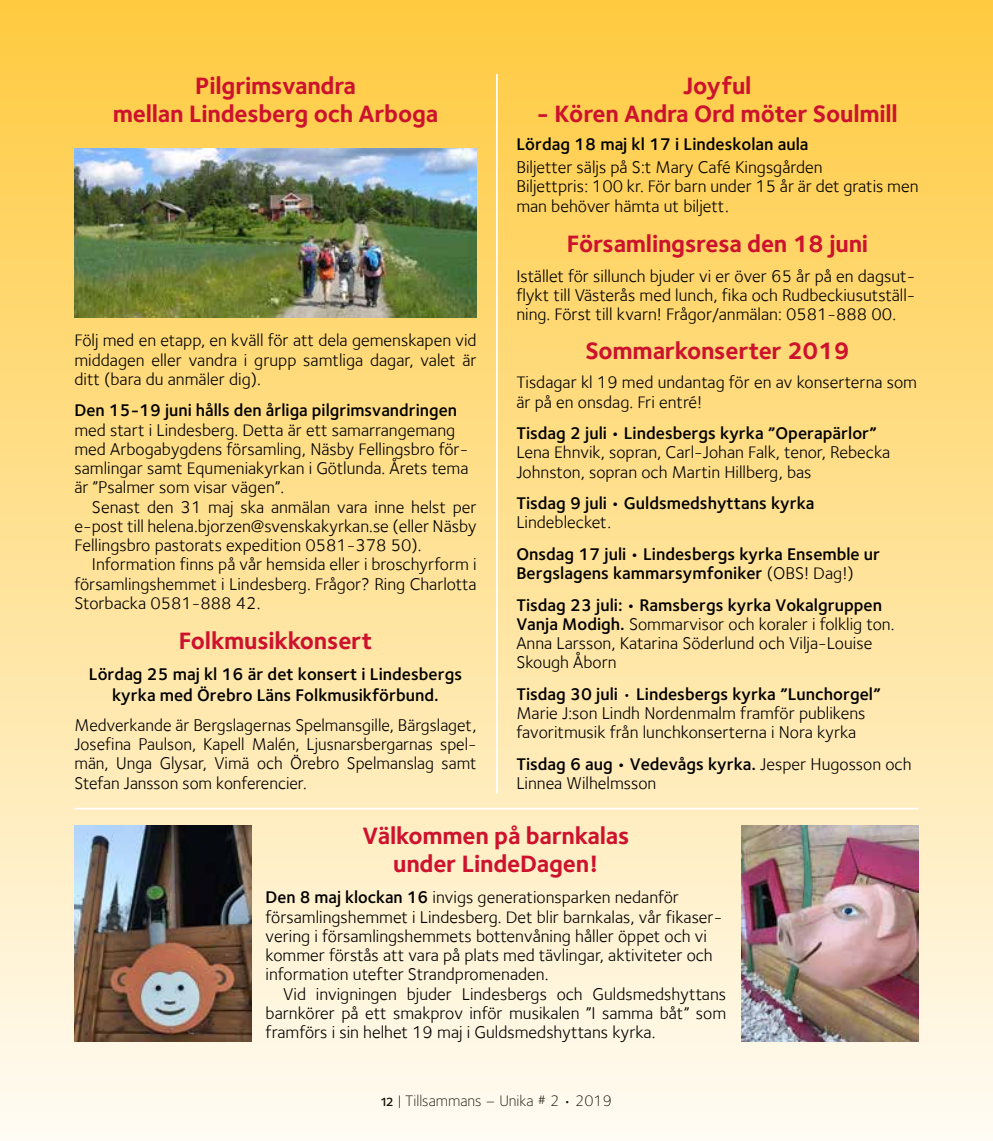
<style>
.page{position:relative;width:993px;height:1141px;background:#fff}
.page>*{position:absolute;margin:0;border:0;box-sizing:border-box;transform-origin:0 0}
.t1{font:700 24.5px/28px "Foundry Sterling";letter-spacing:-.01em;color:#cd122d;text-align:center}
.t2{font:17.5px/19.2px "Foundry Sterling";color:#000}
.t3{font:600 17.5px/19.2px "Foundry Sterling";color:#000}
.t4{font:300 15.75px "Foundry Sterling";color:#000}
.s1{font-weight:400}
.s2{font-weight:600}
.s3{font-family:"Foundry Sterling Medium OSF";font-weight:400}
</style>
<div class="page">
<div style="left:0;top:0;width:992px;height:1141px;background:linear-gradient(to bottom,#ffca3f,#fffbf4)"></div>
<img style="left:74px;top:148px;width:402px;height:169px">
<img style="left:74px;top:825px;width:177px;height:217px">
<img style="left:741px;top:825px;width:177px;height:217px">
<hr style="left:74px;top:808px;width:844px;height:1px;background:#fff">
<hr style="left:496px;top:74px;width:1px;height:720px;background:#fff">
<h1 class="t1" style="left:113px;top:72px;width:327px">Pilgrimsvandra<br>mellan Lindesberg och Arboga</h1>
<h1 class="t1" style="left:683px;top:72px;width:70px">Joyful</h1>
<h1 class="t1" style="left:536px;top:100px;width:362px">- Kören Andra Ord möter Soulmill</h1>
<p class="t3" style="left:516px;top:135px;width:293px">Lördag 18 maj kl 17 i Lindeskolan aula</p>
<p class="t2" style="left:516px;top:158px;width:403px">Biljetter säljs på S:t Mary Café Kingsgården<br>Biljettpris: 100 kr. För barn under 15 år är det gratis men man behöver hämta ut biljett.</p>
<h1 class="t1" style="left:566px;top:229px;width:303px">Församlingsresa den 18 juni</h1>
<p class="t2" style="left:516px;top:266px;width:400px;text-align:justify">Istället för sillunch bjuder vi er över 65 år på en dagsut&shy;flykt till Västerås med lunch, fika och Rudbeckiusutställ&shy;ning. Först till kvarn! Frågor/anmälan: 0581-888 00.</p>
<h1 class="t1" style="left:585px;top:336px;width:265px">Sommarkonserter 2019</h1>
<p class="t2" style="left:516px;top:373px;width:402px">Tisdagar kl 19 med undantag för en av konserterna som är på en onsdag. Fri entré!</p>
<p class="t3" style="left:516px;top:423px;width:362px">Tisdag 2 juli • Lindesbergs kyrka ”Operapärlor”</p>
<p class="t2" style="left:516px;top:443px;width:375px">Lena Ehnvik, sopran, Carl-Johan Falk, tenor, Rebecka<br>Johnston, sopran och Martin Hillberg, bas</p>
<p class="t3" style="left:516px;top:493px;width:299px">Tisdag 9 juli • Guldsmedshyttans kyrka</p>
<p class="t2" style="left:516px;top:513px;width:96px">Lindeblecket.</p>
<p class="t3" style="left:516px;top:544px;width:365px">Onsdag 17 juli • Lindesbergs kyrka Ensemble ur<br>Bergslagens kammarsymfoniker <span class="s1">(OBS! Dag!)</span></p>
<p class="t2" style="left:516px;top:595px;width:379px"><span class="s2">Tisdag 23 juli: • Ramsbergs kyrka Vokalgruppen Vanja Modigh.</span> Sommarvisor och koraler i folklig ton.<br>Anna Larsson, Katarina Söderlund och Vilja-Louise Skough Åborn</p>
<p class="t2" style="left:516px;top:684px;width:366px"><span class="s2">Tisdag 30 juli</span> • <span class="s2">Lindesbergs kyrka ”Lunchorgel”<br></span>Marie J:son Lindh Nordenmalm framför publikens favoritmusik från lunchkonserterna i Nora kyrka</p>
<p class="t2" style="left:516px;top:754px;width:396px"><span class="s2">Tisdag 6 aug • Vedevågs kyrka.</span> Jesper Hugosson och<br>Linnea Wilhelmsson</p>
<p class="t2" style="left:74px;top:331px;width:403px;text-align:justify">Följ med en etapp, en kväll för att dela gemenskapen vid middagen eller vandra i grupp samtliga dagar, valet är ditt (bara du anmäler dig).</p>
<p class="t3" style="left:74px;top:401px;width:384px">Den 15-19 juni hålls den årliga pilgrimsvandringen</p>
<p class="t2" style="left:74px;top:420px;width:395px">med start i Lindesberg. Detta är ett samarrangemang med Arbogabygdens församling, Näsby Fellingsbro för&shy;samlingar samt Equmeniakyrkan i Götlunda. Årets tema är ”Psalmer som visar vägen”.</p>
<p class="t2" style="left:74px;top:497px;width:403px;text-align:justify;text-indent:18px">Senast den 31 maj ska anmälan vara inne helst per e-post till helena.bjorzen@svenskakyrkan.se (eller Näsby Fellingsbro pastorats expedition 0581-378 50).</p>
<p class="t2" style="left:74px;top:555px;width:403px;text-align:justify;text-indent:18px">Information finns på vår hemsida eller i broschyrform i församlingshemmet i Lindesberg. Frågor? Ring Charlotta Storbacka 0581-888 42.</p>
<h1 class="t1" style="left:179px;top:626px;width:195px">Folkmusikkonsert</h1>
<p class="t3" style="left:89px;top:664px;width:374px;line-height:21px;text-align:center">Lördag 25 maj kl 16 är det konsert i Lindesbergs kyrka med Örebro Läns Folkmusikförbund.</p>
<p class="t2" style="left:74px;top:715px;width:403px;text-align:justify">Medverkande är Bergslagernas Spelmansgille, Bärgslaget, Josefina Paulson, Kapell Malén, Ljusnarsbergarnas spel&shy;män, Unga Glysar, Vimä och Örebro Spelmanslag samt Stefan Jansson som konferencier.</p>
<h1 class="t1" style="left:362px;top:821px;width:268px">Välkommen på barnkalas under LindeDagen!</h1>
<p class="t2" style="left:265px;top:888px;width:458px"><span class="s2">Den 8 maj klockan 16</span> invigs generationsparken nedanför församlingshemmet i Lindesberg. Det blir barnkalas, vår fikaser&shy;vering i församlingshemmets bottenvåning håller öppet och vi kommer förstås att vara på plats med tävlingar, aktiviteter och information utefter Strandpromenaden.</p>
<p class="t2" style="left:265px;top:984px;width:462px;text-align:justify;text-indent:18px">Vid invigningen bjuder Lindesbergs och Guldsmedshyttans barnkörer på ett smakprov inför musikalen ”I samma båt” som framförs i sin helhet 19 maj i Guldsmedshyttans kyrka.</p>
<p class="t4" style="left:381px;top:1092px;width:232px"><span class="s3">12</span> | Tillsammans – Unika # 2 • 2019</p>
</div>
